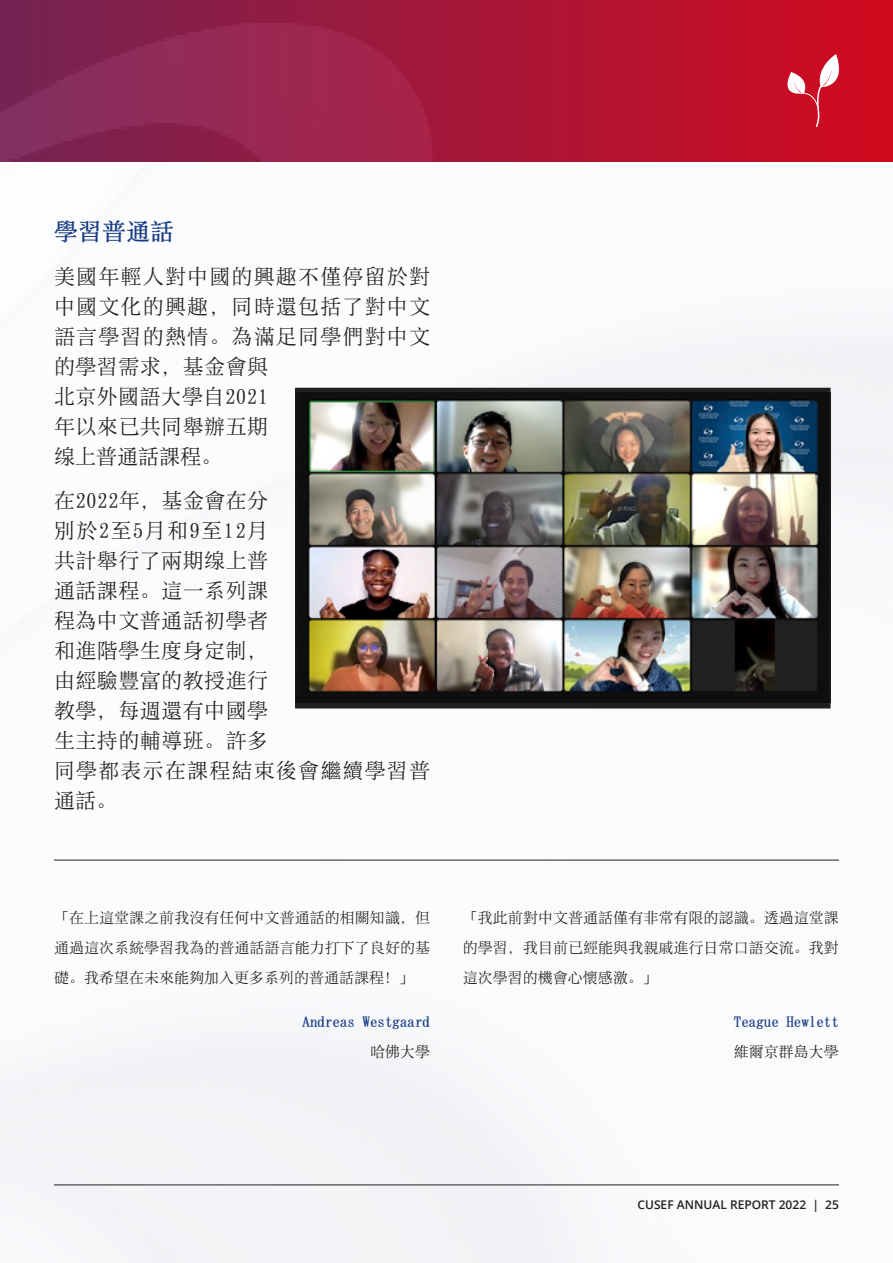
<style>
.page{position:relative;width:893px;height:1263px;background:#fff}
.page>*{position:absolute;margin:0;border:0;box-sizing:border-box;transform-origin:0 0}
.TOC_Header__Chinese{font:700 24px "Sim Song";color:#163b84}
.Body_Text__Chinese{font:21px/30px "Sim Song";letter-spacing:.02em;color:#231f20}
.Body_Text__Chinese-2{font:21px/30px "Sim Song";letter-spacing:.055em;color:#231f20}
.Body_Text__Chinese-3{font:15px/30px "Sim Song";letter-spacing:.005em;color:#231f20;text-align:justify}
.Body_Text__Chinese-4{font:700 15px/30px "Sim Song";color:#163b84;text-align:right}
.t1{font:600 12px "Open Sans";color:#231f20}
.s1{font-weight:400;color:#231f20}
</style>
<div class="page">
<img style="left:0;top:0;width:893px;height:162px">
<hr style="left:54px;top:1184px;width:785px;height:1px;background:#231f20">
<svg style="left:778px;top:54px;width:70px;height:75px;background:#d03043"></svg>
<img style="left:297px;top:393px;width:532px;height:310px">
<hr style="left:54px;top:860px;width:785px;height:1px;background:#231f20">
<p class="TOC_Header__Chinese" style="left:54px;top:220px;width:121px">學習普通話</p>
<p class="Body_Text__Chinese-2" style="left:54px;top:262px;width:378px">美國年輕人對中國的興趣不僅停留於對中國文化的興趣，同時還包括了對中文語言學習的熱情。為滿足同學們對中文的學習需求，基金會與<br>北京外國語大學自2021<br>年以來已共同舉辦五期<br>缐上普通話課程。</p>
<p class="Body_Text__Chinese" style="left:54px;top:485px;width:378px">在2022年，基金會在分<br>別於2至5月和9至12月<br>共計舉行了兩期缐上普<br>通話課程。這一系列課<br>程為中文普通話初學者<br>和進階學生度身定制，<br>由經驗豐富的教授進行<br>教學，每週還有中國學<br>生主持的輔導班。許多<br>同學都表示在課程結束後會繼續學習普通話。</p>
<p class="Body_Text__Chinese-3" style="left:54px;top:903px;width:378px">「在上這堂課之前我沒有任何中文普通話的相關知識，但通過這次系統學習我為的普通話語言能力打下了良好的基礎。我希望在未來能夠加入更多系列的普通話課程！」</p>
<p class="Body_Text__Chinese-4" style="left:303px;top:1006px;width:129px">Andreas Westgaard<span class="s1">哈佛大學</span></p>
<p class="Body_Text__Chinese-3" style="left:463px;top:903px;width:378px">「我此前對中文普通話僅有非常有限的認識。透過這堂課的學習，我目前已經能與我親戚進行日常口語交流。我對這次學習的機會心懷感激。」</p>
<p class="Body_Text__Chinese-4" style="left:734px;top:1006px;width:107px;text-align:left">Teague Hewlett<span class="s1">維爾京群島大學</span></p>
<p class="t1" style="left:637px;top:1196px;width:203px">CUSEF ANNUAL REPORT 2022 | 25</p>
</div>
